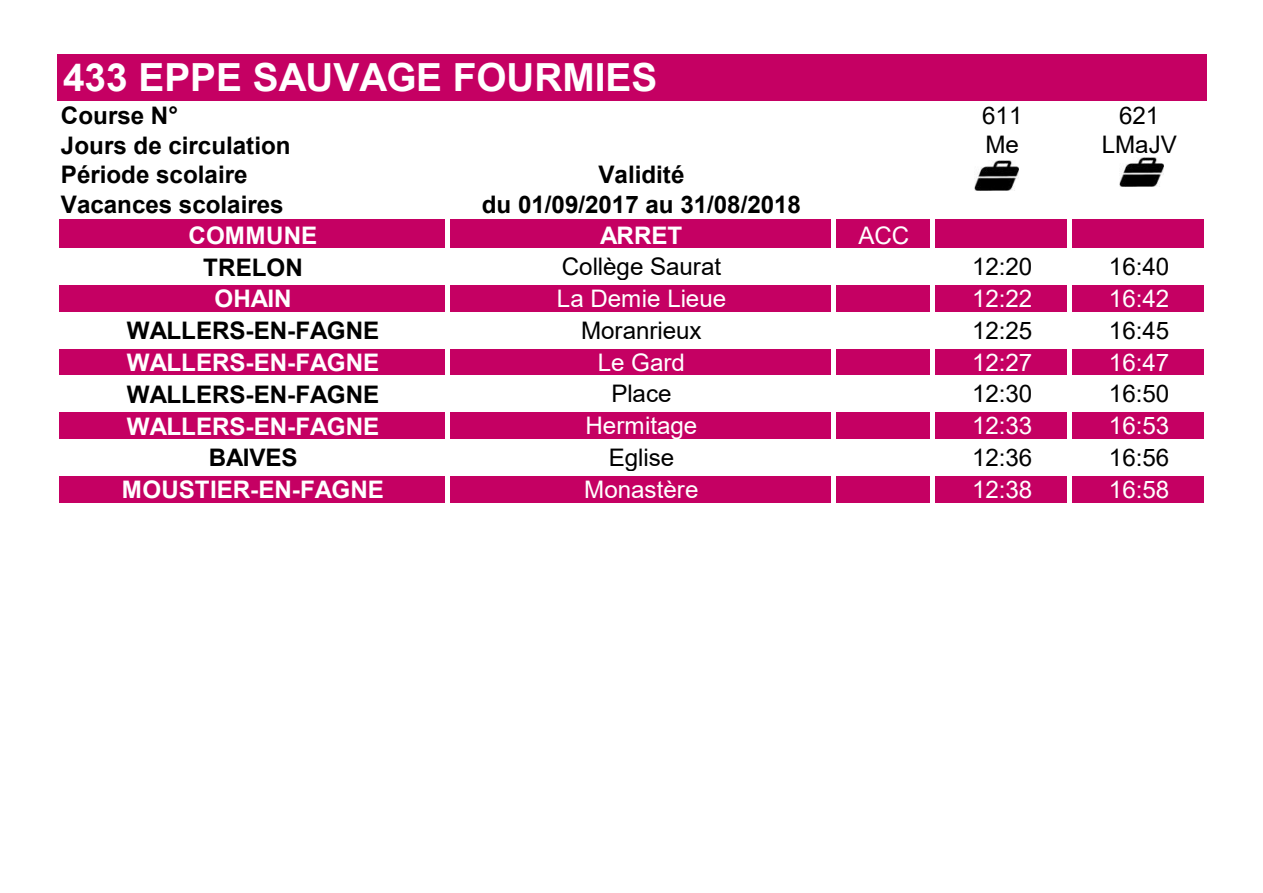
<style>
.page{position:relative;width:1263px;height:893px;background:#fff}
.page>*{position:absolute;margin:0;border:0;box-sizing:border-box;transform-origin:0 0}
.t1{font:700 38.7px "Arial";color:#fff}
.t2{font:700 24.15px "Arial";color:#000}
.t3{font:24.15px "Arial";color:#000}
.t4{font:24.15px "Arial";color:#fff}
.t5{font:700 24.15px "Arial";color:#fff}
</style>
<div class="page">
<div style="left:57px;top:54px;width:1150px;height:47px;background:#c50063"></div>
<div style="left:57px;top:219px;width:1150px;height:32px;background:#c50063"></div>
<div style="left:57px;top:283px;width:1150px;height:32px;background:#c50063"></div>
<div style="left:57px;top:346px;width:1150px;height:32px;background:#c50063"></div>
<div style="left:57px;top:410px;width:1150px;height:32px;background:#c50063"></div>
<div style="left:57px;top:473px;width:1150px;height:32px;background:#c50063"></div>
<div style="left:54px;top:219px;width:5px;height:318px;background:#fff"></div>
<div style="left:445px;top:219px;width:5px;height:318px;background:#fff"></div>
<hr style="left:831px;top:219px;width:4px;height:318px;background:#fff">
<div style="left:930px;top:219px;width:5px;height:318px;background:#fff"></div>
<div style="left:1067px;top:219px;width:5px;height:318px;background:#fff"></div>
<div style="left:1204px;top:219px;width:5px;height:318px;background:#fff"></div>
<hr style="left:59px;top:249px;width:1150px;height:4px;background:#fff">
<div style="left:59px;top:280px;width:1150px;height:5px;background:#fff"></div>
<div style="left:59px;top:312px;width:1150px;height:5px;background:#fff"></div>
<div style="left:59px;top:344px;width:1150px;height:5px;background:#fff"></div>
<hr style="left:59px;top:376px;width:1150px;height:4px;background:#fff">
<div style="left:59px;top:407px;width:1150px;height:5px;background:#fff"></div>
<div style="left:59px;top:439px;width:1150px;height:5px;background:#fff"></div>
<div style="left:59px;top:471px;width:1150px;height:5px;background:#fff"></div>
<hr style="left:59px;top:503px;width:1150px;height:4px;background:#fff">
<img style="left:974px;top:160px;width:45px;height:30px">
<img style="left:1119px;top:157px;width:45px;height:30px">
<p class="t1" style="left:63px;top:50px;width:596px">433 EPPE SAUVAGE FOURMIES</p>
<p class="t2" style="left:61px;top:98px;width:119px">Course N°</p>
<p class="t3" style="left:982px;top:99px;width:42px">611</p>
<p class="t3" style="left:1119px;top:99px;width:42px">621</p>
<p class="t2" style="left:61px;top:128px;width:231px">Jours de circulation</p>
<p class="t3" style="left:985px;top:128px;width:35px">Me</p>
<p class="t3" style="left:1102px;top:128px;width:77px">LMaJV</p>
<p class="t2" style="left:61px;top:158px;width:188px">Période scolaire</p>
<p class="t2" style="left:598px;top:158px;width:87px">Validité</p>
<p class="t2" style="left:61px;top:188px;width:224px">Vacances scolaires</p>
<p class="t2" style="left:482px;top:188px;width:321px">du 01/09/2017 au 31/08/2018</p>
<p class="t5" style="left:189px;top:218px;width:130px">COMMUNE</p>
<p class="t5" style="left:600px;top:218px;width:84px">ARRET</p>
<p class="t4" style="left:858px;top:219px;width:52px">ACC</p>
<p class="t2" style="left:203px;top:250px;width:101px">TRELON</p>
<p class="t3" style="left:562px;top:250px;width:161px">Collège Saurat</p>
<p class="t3" style="left:972px;top:250px;width:62px">12:20</p>
<p class="t3" style="left:1109px;top:250px;width:62px">16:40</p>
<p class="t5" style="left:214px;top:282px;width:79px">OHAIN</p>
<p class="t4" style="left:557px;top:282px;width:171px">La Demie Lieue</p>
<p class="t4" style="left:972px;top:282px;width:62px">12:22</p>
<p class="t4" style="left:1109px;top:282px;width:62px">16:42</p>
<p class="t2" style="left:127px;top:314px;width:254px">WALLERS-EN-FAGNE</p>
<p class="t3" style="left:581px;top:314px;width:122px">Moranrieux</p>
<p class="t3" style="left:972px;top:314px;width:62px">12:25</p>
<p class="t3" style="left:1109px;top:314px;width:62px">16:45</p>
<p class="t5" style="left:127px;top:345px;width:254px">WALLERS-EN-FAGNE</p>
<p class="t4" style="left:598px;top:346px;width:89px">Le Gard</p>
<p class="t4" style="left:972px;top:346px;width:62px">12:27</p>
<p class="t4" style="left:1109px;top:346px;width:62px">16:47</p>
<p class="t2" style="left:127px;top:377px;width:254px">WALLERS-EN-FAGNE</p>
<p class="t3" style="left:611px;top:377px;width:62px">Place</p>
<p class="t3" style="left:972px;top:377px;width:62px">12:30</p>
<p class="t3" style="left:1109px;top:377px;width:62px">16:50</p>
<p class="t5" style="left:127px;top:409px;width:254px">WALLERS-EN-FAGNE</p>
<p class="t4" style="left:585px;top:409px;width:113px">Hermitage</p>
<p class="t4" style="left:972px;top:409px;width:62px">12:33</p>
<p class="t4" style="left:1109px;top:409px;width:62px">16:53</p>
<p class="t2" style="left:209px;top:441px;width:90px">BAIVES</p>
<p class="t3" style="left:609px;top:441px;width:67px">Eglise</p>
<p class="t3" style="left:972px;top:441px;width:62px">12:36</p>
<p class="t3" style="left:1109px;top:441px;width:62px">16:56</p>
<p class="t5" style="left:122px;top:473px;width:264px">MOUSTIER-EN-FAGNE</p>
<p class="t4" style="left:584px;top:473px;width:116px">Monastère</p>
<p class="t4" style="left:972px;top:473px;width:62px">12:38</p>
<p class="t4" style="left:1109px;top:473px;width:62px">16:58</p>
</div>
